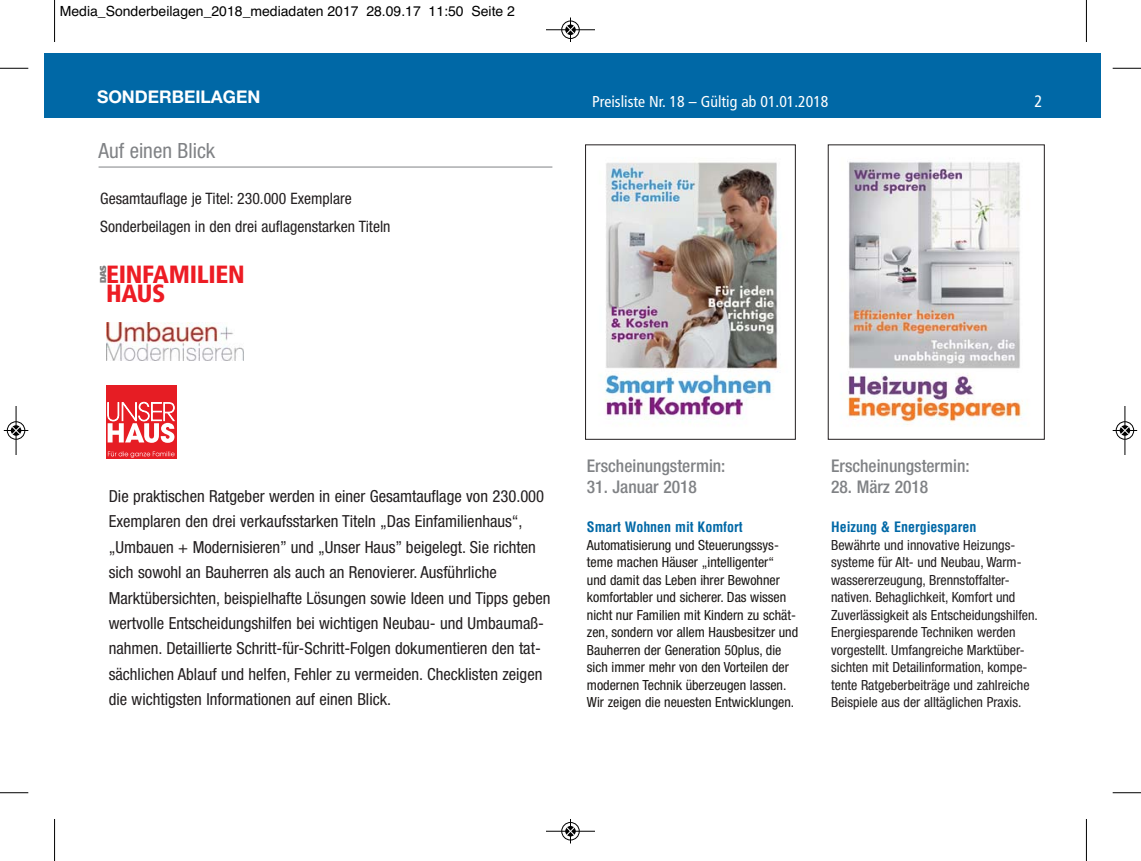
<style>
.page{position:relative;width:1141px;height:861px;background:#fff}
.page>*{position:absolute;margin:0;border:0;box-sizing:border-box;transform-origin:0 0}
.t1{font:900 condensed 24.85px "Frutiger";letter-spacing:-.01em;color:#ed1c24}
.t2{font:condensed 21px "Helvetica Neue";color:#808285}
.t3{font:500 condensed 17.5px "Helvetica Neue";color:#808285}
.t4{font:700 17.5px "Helvetica Neue";color:#fff}
.t5{font:condensed 16.62px/25.4px "Helvetica Neue";color:#231f20}
.t6{font:condensed 16.62px "Frutiger";color:#fff}
.t7{font:condensed 15.75px/28px "Helvetica Neue";color:#231f20}
.t8{font:condensed 15.75px "Frutiger";color:#fff}
.t9{font:condensed 14px/17.5px "Helvetica Neue";color:#231f20}
.t10{font:condensed 14px/17.5px "Helvetica Neue";color:#191614}
.t11{font:14px "Helvetica";color:#000}
.t12{font:700 condensed 14px "Helvetica";color:#0068a6}
.t13{font:900 8.58px "Frutiger";color:#808080;scale:.94 1}
</style>
<div class="page">
<div style="left:45px;top:53px;width:1056px;height:65px;background:#0068a6"></div>
<hr style="left:99px;top:167px;width:453px;height:1px;background:#808285">
<img style="left:107px;top:322px;width:137px;height:38px">
<img style="left:847px;top:162px;width:177px;height:264px">
<div style="left:828px;top:144px;width:217px;height:296px;border:1px solid #231f20"></div>
<img style="left:605px;top:162px;width:176px;height:258px">
<div style="left:585px;top:144px;width:211px;height:296px;border:1px solid #231f20"></div>
<div style="left:106px;top:386px;width:72px;height:74px;background:#e61d24"></div>
<svg style="left:108px;top:451px;width:67px;height:7px"></svg>
<svg style="left:107px;top:402px;width:68px;height:41px"></svg>
<hr style="left:54px;top:0;width:1px;height:42px;background:#000">
<svg style="left:0;top:68px;width:28px;height:1px"></svg>
<hr style="left:1086px;top:0;width:1px;height:42px;background:#000">
<svg style="left:1113px;top:68px;width:28px;height:1px"></svg>
<hr style="left:54px;top:819px;width:1px;height:42px;background:#000">
<svg style="left:0;top:792px;width:28px;height:1px"></svg>
<hr style="left:1086px;top:819px;width:1px;height:42px;background:#000">
<svg style="left:1113px;top:792px;width:28px;height:1px"></svg>
<div style="left:561px;top:20px;width:19px;height:19px;border:1px solid #fff;border-radius:50%"></div>
<hr style="left:546px;top:29px;width:49px;height:1px;background:#000">
<div style="left:562px;top:21px;width:17px;height:18px;border:1px solid #000;border-radius:50%"></div>
<svg style="left:566px;top:18px;width:9px;height:24px"></svg>
<div style="left:561px;top:822px;width:19px;height:18px;border:1px solid #fff;border-radius:50%"></div>
<hr style="left:546px;top:831px;width:49px;height:1px;background:#000">
<div style="left:562px;top:822px;width:17px;height:18px;border:1px solid #000;border-radius:50%"></div>
<svg style="left:566px;top:819px;width:9px;height:24px"></svg>
<div style="left:7px;top:421px;width:18px;height:19px;border:1px solid #fff;border-radius:50%"></div>
<hr style="left:16px;top:406px;width:1px;height:49px;background:#000">
<div style="left:7px;top:421px;width:18px;height:18px;border:1px solid #000;border-radius:50%"></div>
<svg style="left:4px;top:426px;width:24px;height:9px"></svg>
<div style="left:1116px;top:421px;width:18px;height:19px;border:1px solid #fff;border-radius:50%"></div>
<hr style="left:1125px;top:406px;width:1px;height:49px;background:#000">
<div style="left:1116px;top:421px;width:18px;height:18px;border:1px solid #000;border-radius:50%"></div>
<svg style="left:1113px;top:426px;width:24px;height:9px"></svg>
<p class="t11" style="left:60px;top:6px;width:457px">Media_Sonderbeilagen_2018_mediadaten 2017 28.09.17 11:50 Seite 2</p>
<p class="t4" style="left:97px;top:91px;width:165px">SONDERBEILAGEN</p>
<p class="t2" style="left:99px;top:143px;width:118px">Auf einen Blick</p>
<p class="t7" style="left:100px;top:185px;width:292px">Gesamtauflage je Titel: 230.000 Exemplare<br>Sonderbeilagen in den drei auflagenstarken Titeln</p>
<p class="t13" style="left:100px;top:283px;width:21px;rotate:-90deg">DAS</p>
<h1 class="t1" style="left:106px;top:264px;width:140px">EINFAMILIEN</h1>
<h1 class="t1" style="left:106px;top:283px;width:61px">HAUS</h1>
<p class="t8" style="left:592px;top:96px;width:238px">Preisliste Nr. 18 – Gültig ab 01.01.2018</p>
<p class="t6" style="left:1034px;top:95px;width:9px">2</p>
<p class="t5" style="left:109px;top:485px;width:443px">Die praktischen Ratgeber werden in einer Gesamtauflage von 230.000<br>Exemplaren den drei verkaufsstarken Titeln „Das Einfamilienhaus“, „Umbauen + Modernisieren” und „Unser Haus” beigelegt. Sie richten sich sowohl an Bauherren als auch an Renovierer. Ausführliche Marktübersichten, beispielhafte Lösungen sowie Ideen und Tipps geben wertvolle Entscheidungshilfen bei wichtigen Neubau- und Umbaumaß - nahmen. Detaillierte Schritt-für-Schritt-Folgen dokumentieren den tat&shy;sächlichen Ablauf und helfen, Fehler zu vermeiden. Checklisten zeigen die wichtigsten Informationen auf einen Blick.</p>
<p class="t3" style="left:587px;top:460px;width:140px">Erscheinungstermin:</p>
<p class="t3" style="left:587px;top:481px;width:112px">31. Januar 2018</p>
<p class="t12" style="left:587px;top:521px;width:157px">Smart Wohnen mit Komfort</p>
<p class="t10" style="left:587px;top:537px;width:213px">Automatisierung und Steuerungssys&shy;teme machen Häuser „intelligenter“<br>und damit das Leben ihrer Bewohner komfortabler und sicherer. Das wissen nicht nur Familien mit Kindern zu schät&shy;zen, sondern vor allem Hausbesitzer und Bauherren der Generation 50plus, die sich immer mehr von den Vorteilen der modernen Technik überzeugen lassen.<br>Wir zeigen die neuesten Entwicklungen.</p>
<p class="t3" style="left:831px;top:459px;width:140px">Erscheinungstermin:</p>
<p class="t3" style="left:831px;top:480px;width:99px">28. März 2018</p>
<p class="t12" style="left:831px;top:521px;width:147px">Heizung &amp; Energiesparen</p>
<p class="t9" style="left:831px;top:537px;width:208px">Bewährte und innovative Heizungs - systeme für Alt- und Neubau, Warm - wassererzeugung, Brennstoffalter-<br>na tiven. Behaglichkeit, Komfort und Zuverlässigkeit als Entscheidungs hilfen.<br>Energiesparende Techniken werden vorgestellt. Umfangreiche Marktüber&shy;sichten mit Detailinfor ma tion, kompe&shy;tente Ratgeberbeiträge und zahlreiche Beispiele aus der alltäglichen Praxis.</p>
</div>
